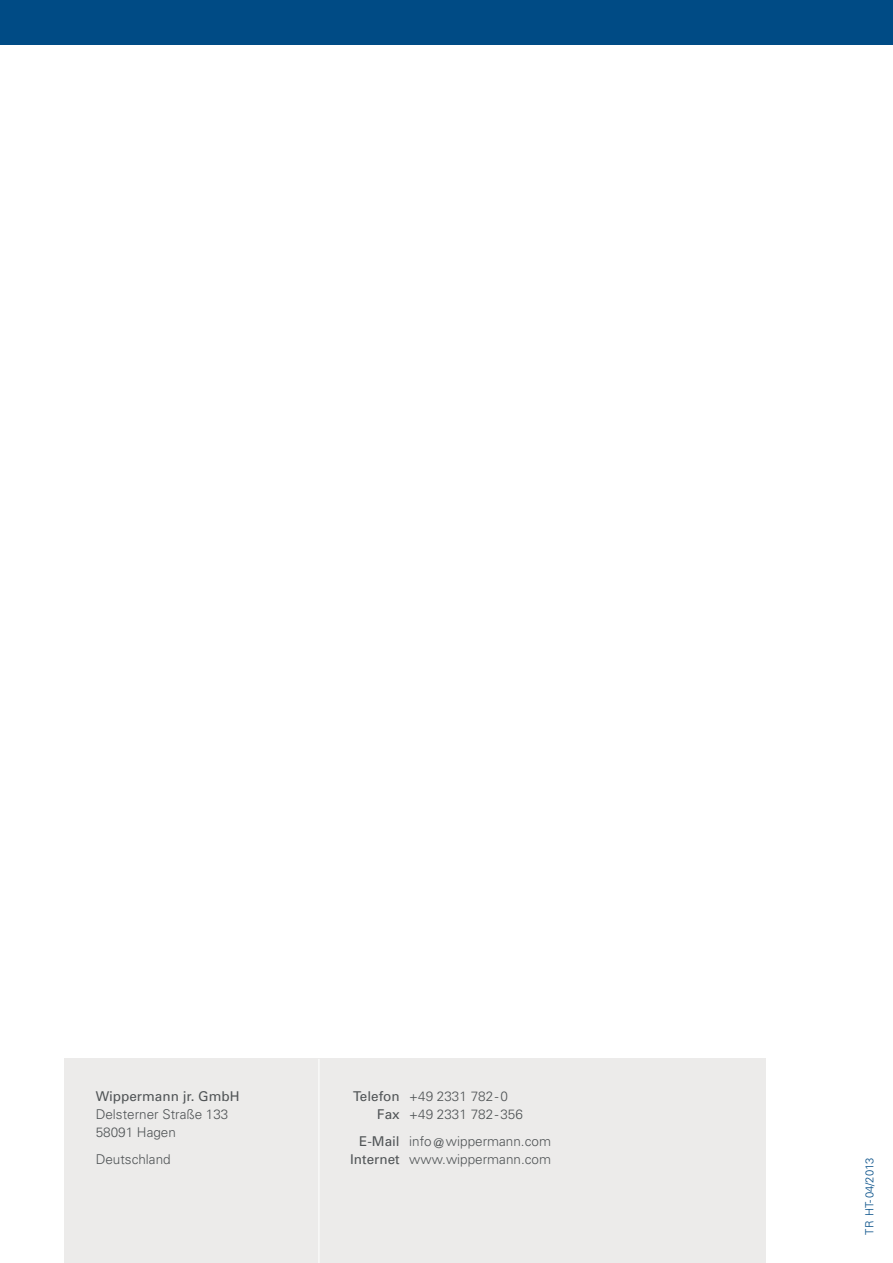
<style>
.page{position:relative;width:893px;height:1263px;background:#fff}
.page>*{position:absolute;margin:0;border:0;box-sizing:border-box;transform-origin:0 0}
.t1{font:300 13.5px/18px "Univers";color:#505456}
.t2{font:13.5px/18px "Univers";color:#505456;text-align:right}
.t3{font:300 11.25px "Univers";color:#004b85}
</style>
<div class="page">
<div style="left:0;top:0;width:893px;height:45px;background:#004b85"></div>
<div style="left:64px;top:1059px;width:701px;height:204px;background:#ecebea"></div>
<hr style="left:318px;top:1059px;width:1px;height:204px;background:#fff">
<p class="t2" style="left:96px;top:1088px;width:145px">Wippermann jr. GmbH</p>
<p class="t1" style="left:96px;top:1106px;width:134px">Delsterner Straße 133<br>58091 Hagen</p>
<p class="t1" style="left:96px;top:1151px;width:77px">Deutschland</p>
<p class="t2" style="left:353px;top:1088px;width:48px">Telefon<br>Fax</p>
<p class="t2" style="left:350px;top:1133px;width:51px">E-Mail<br>Internet</p>
<p class="t1" style="left:409px;top:1088px;width:115px">+49 2331 782-0 +49 2331 782-356</p>
<p class="t1" style="left:409px;top:1133px;width:143px">info@wippermann.com www.wippermann.com</p>
<p class="t3" style="left:863px;top:1234px;width:78px;rotate:-90deg">TR HT-04/2013</p>
</div>
